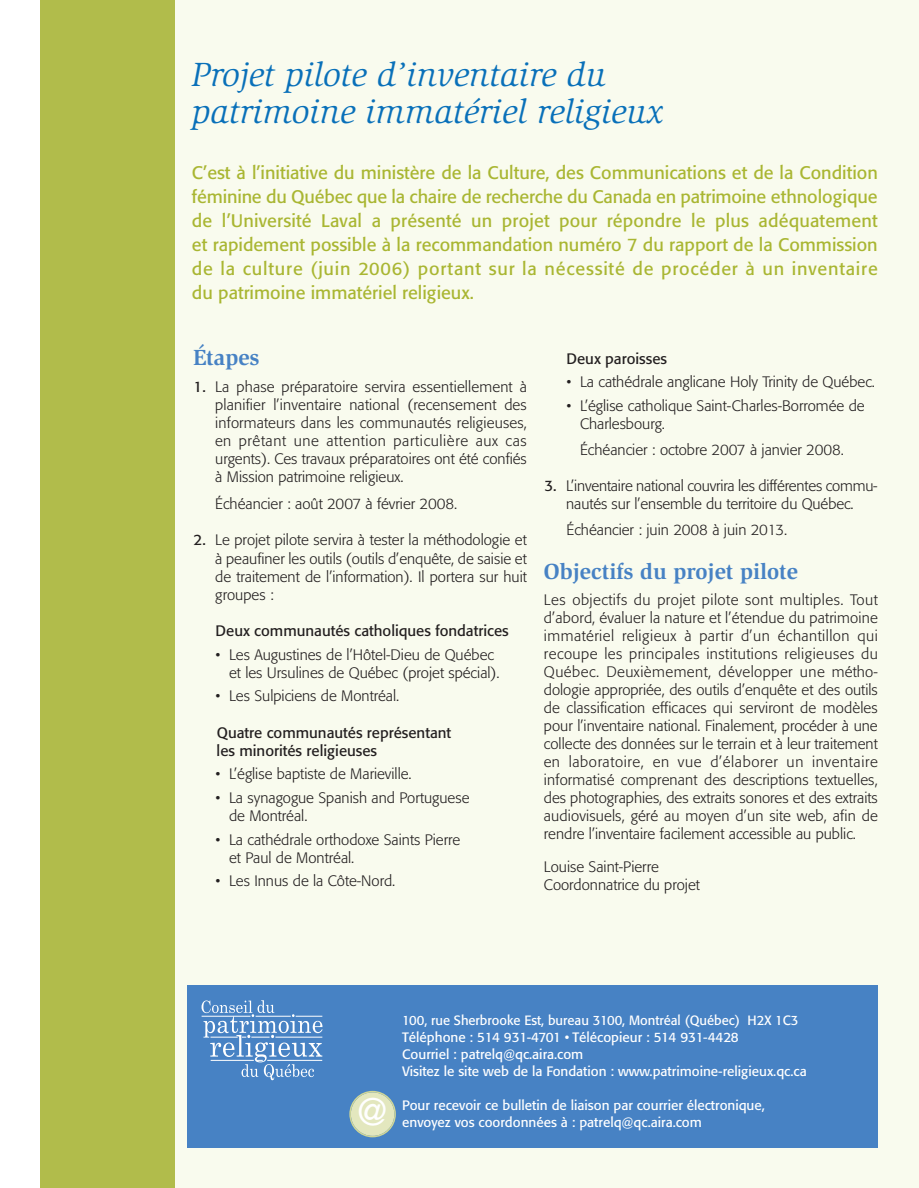
<style>
.page{position:relative;width:919px;height:1188px;background:#fff}
.page>*{position:absolute;margin:0;border:0;box-sizing:border-box;transform-origin:0 0}
.t1{font:37.05px "Helvetica";color:#fff}
.t2{font:italic 34.5px/37.5px "Slimbach";color:#0970b9}
.t3{font:700 22.5px "Slimbach";color:#4782c4}
.t4{font:18px/24px "Formata";color:#a9b632;text-align:justify}
.t5{font:300 15px/18px "Formata";color:#231f20}
.t6{font:15px/18.1px "Formata";color:#231f20}
.t7{font:13.5px/17px "Formata";color:#fff}
.t8{font:13.35px "Formata";color:#fff}
.s1{font-weight:400}
</style>
<div class="page">
<div style="left:167px;top:0;width:752px;height:1188px;background:#f9fbee"></div>
<div style="left:40px;top:0;width:135px;height:1188px;background:#b1bc4b"></div>
<div style="left:187px;top:985px;width:691px;height:163px;background:#4782c4"></div>
<svg style="left:349px;top:1091px;width:47px;height:46px"></svg>
<svg style="left:201px;top:1000px;width:121px;height:80px"></svg>
<h2 class="t2" style="left:192px;top:58px;width:473px">Projet pilote d’inventaire du patrimoine immatériel religieux</h2>
<p class="t4" style="left:192px;top:162px;width:687px">C’est à l’initiative du ministère de la Culture, des Communications et de la Condition féminine du Québec que la chaire de recherche du Canada en patrimoine ethnologique de l’Université Laval a présenté un projet pour répondre le plus adéquatement et rapidement possible à la recommandation numéro 7 du rapport de la Commission de la culture (juin 2006) portant sur la nécessité de procéder à un inventaire du patrimoine immatériel religieux.</p>
<h3 class="t3" style="left:193px;top:349px;width:68px">Étapes</h3>
<p class="t5" style="left:215px;top:379px;width:313px;text-align:justify;text-indent:-22px"><span class="s1">1.</span> La phase préparatoire servira essentiellement à planifier l’inventaire national (recensement des informateurs dans les communautés religieuses, en prêtant une attention particulière aux cas urgents). Ces travaux préparatoires ont été confiés à Mission patrimoine religieux.</p>
<p class="t5" style="left:215px;top:496px;width:244px">Échéancier : août 2007 à février 2008.</p>
<p class="t5" style="left:215px;top:532px;width:313px;text-align:justify;text-indent:-22px"><span class="s1">2.</span> Le projet pilote servira à tester la méthodologie et à peaufiner les outils (outils d’enquête, de saisie et de traitement de l’information). Il portera sur huit groupes :</p>
<p class="t6" style="left:216px;top:623px;width:295px">Deux communautés catholiques fondatrices</p>
<p class="t5" style="left:229px;top:647px;width:272px;text-indent:-14px">• Les Augustines de l’Hôtel-Dieu de Québec et les Ursulines de Québec (projet spécial).</p>
<p class="t5" style="left:216px;top:688px;width:185px">• Les Sulpiciens de Montréal.</p>
<p class="t6" style="left:217px;top:725px;width:236px">Quatre communautés représentant les minorités religieuses</p>
<p class="t5" style="left:216px;top:766px;width:198px">• L’église baptiste de Marieville.</p>
<p class="t5" style="left:229px;top:790px;width:242px;text-indent:-14px">• La synagogue Spanish and Portuguese de Montréal.</p>
<p class="t5" style="left:229px;top:832px;width:233px;text-indent:-14px">• La cathédrale orthodoxe Saints Pierre et Paul de Montréal.</p>
<p class="t5" style="left:216px;top:873px;width:181px">• Les Innus de la Côte-Nord.</p>
<p class="t6" style="left:566px;top:351px;width:102px">Deux paroisses</p>
<p class="t5" style="left:566px;top:374px;width:310px">• La cathédrale anglicane Holy Trinity de Québec.</p>
<p class="t5" style="left:580px;top:397px;width:286px;text-indent:-13px">• L’église catholique Saint-Charles-Borromée de<br>Charlesbourg.</p>
<p class="t5" style="left:580px;top:442px;width:265px">Échéancier : octobre 2007 à janvier 2008.</p>
<p class="t5" style="left:544px;top:478px;width:335px;text-align:center"><span class="s1">3.</span> L’inventaire national couvrira les différentes commu&shy;nautés sur l’ensemble du territoire du Québec.</p>
<p class="t5" style="left:566px;top:522px;width:222px">Échéancier : juin 2008 à juin 2013.</p>
<h3 class="t3" style="left:544px;top:563px;width:256px">Objectifs du projet pilote</h3>
<p class="t5" style="left:544px;top:592px;width:335px;text-align:justify">Les objectifs du projet pilote sont multiples. Tout d’abord, évaluer la nature et l’étendue du patrimoine immatériel religieux à partir d’un échantillon qui recoupe les principales institutions religieuses du Québec. Deuxièmement, développer une métho&shy;dologie appropriée, des outils d’enquête et des outils de classification efficaces qui serviront de modèles pour l’inventaire national. Finalement, procéder à une collecte des données sur le terrain et à leur traitement en laboratoire, en vue d’élaborer un inventaire informatisé comprenant des descriptions textuelles, des photographies, des extraits sonores et des extraits audiovisuels, géré au moyen d’un site web, afin de rendre l’inventaire facilement accessible au public.</p>
<p class="t5" style="left:544px;top:859px;width:157px">Louise Saint-Pierre<br>Coordonnatrice du projet</p>
<h1 class="t1" style="left:353px;top:1099px;width:39px">@</h1>
<p class="t8" style="left:402px;top:1015px;width:398px">100, rue Sherbrooke Est, bureau 3100, Montréal (Québec) H2X 1C3</p>
<p class="t7" style="left:402px;top:1030px;width:406px">Téléphone : 514 931-4701 • Télécopieur : 514 931-4428<br>Courriel : patrelq@qc.aira.com<br>Visitez le site web de la Fondation : www.patrimoine-religieux.qc.ca</p>
<p class="t7" style="left:402px;top:1098px;width:364px">Pour recevoir ce bulletin de liaison par courrier électronique,</p>
<p class="t7" style="left:402px;top:1115px;width:301px">envoyez vos coordonnées à : patrelq@qc.aira.com</p>
</div>
